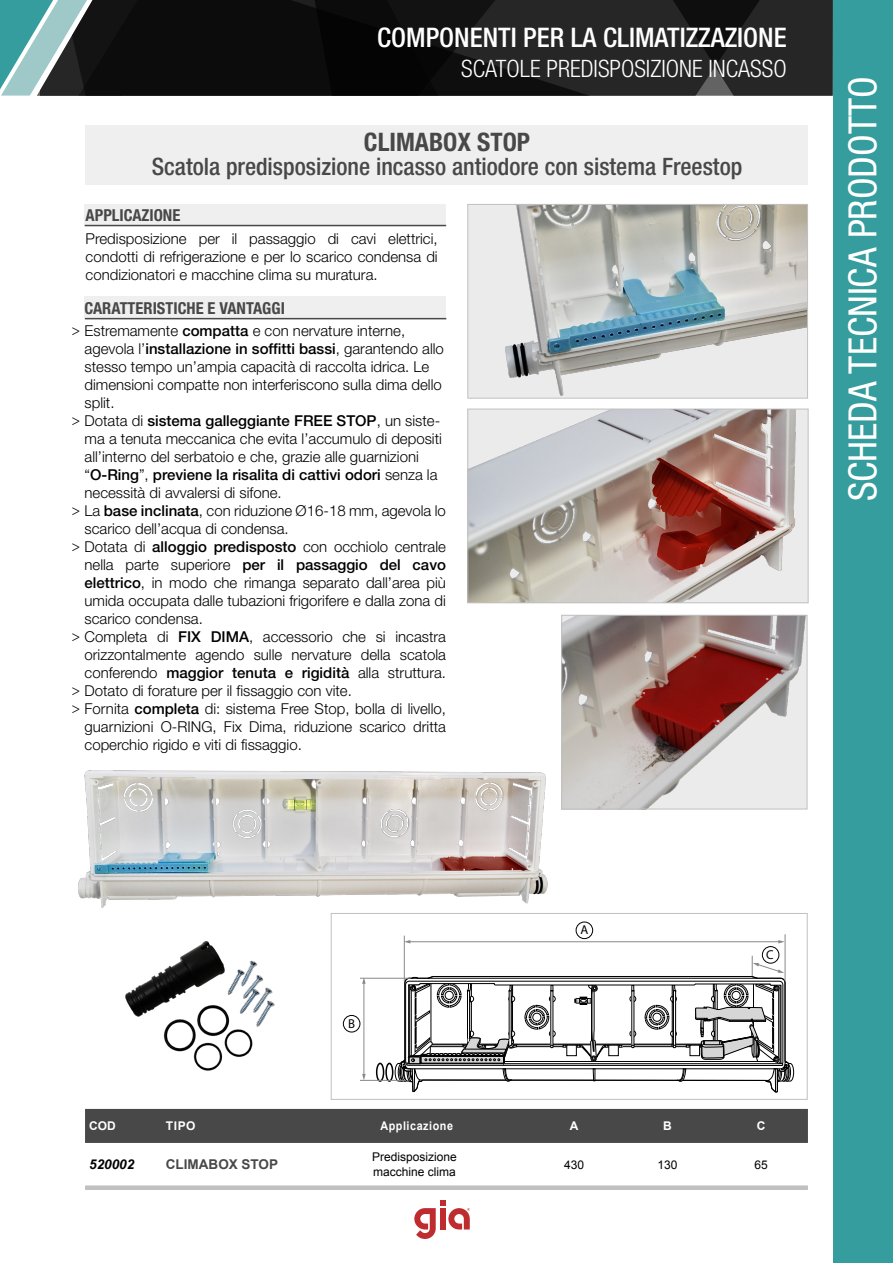
<style>
.page{position:relative;width:893px;height:1263px;background:#fff}
.page>*{position:absolute;margin:0;border:0;box-sizing:border-box;transform-origin:0 0}
.t1{font:condensed 39px "Helvetica Neue LT Std";color:#fff}
.t2{font:500 condensed 27px "Helvetica Neue LT Std";color:#fff}
.t3{font:700 condensed 25.5px "Helvetica Neue LT Std";color:#484848}
.t4{font:500 condensed 24px "Helvetica Neue LT Std";color:#484848}
.t5{font:300 condensed 24px "Helvetica Neue LT Std";color:#fff}
.t6{font:700 condensed 16.5px "Helvetica Neue LT Std";color:#484848}
.Stile_di_paragrafo_1{font:300 15px/18px "Helvetica Neue LT Std";color:#000}
.Stile_di_paragrafo_1-2{font:300 15px "Helvetica Neue LT Std";color:#000;scale:.9 1}
.t7{font:500 15px "Helvetica Neue LT Std";color:#000}
.t8{font:700 13.5px "Arial";color:#484848}
.t9{font:italic 700 13.5px "Arial";color:#000}
.t10{font:12.9px "Myriad Pro";color:#000}
.t11{font:12px "Arial";color:#000}
.t12{font:700 12px "Arial";letter-spacing:.05em;color:#fff;scale:.9 1}
.t13{font:700 12px "Arial";letter-spacing:.05em;color:#fff}
.s1{font-weight:500}
.s2{font-weight:300}
</style>
<div class="page">
<svg style="left:100px;top:0;width:728px;height:96px;background:#171717"></svg>
<div style="left:833px;top:0;width:60px;height:1263px;background:#359d9d"></div>
<svg style="left:414px;top:1200px;width:56px;height:39px"></svg>
<svg style="left:0;top:0;width:100px;height:96px;background:#608687"></svg>
<img style="left:78px;top:770px;width:470px;height:152px">
<div style="left:376px;top:1063px;width:8px;height:19px;border:2px solid #000;border-radius:50%"></div>
<div style="left:385px;top:1063px;width:8px;height:19px;border:2px solid #000;border-radius:50%"></div>
<hr style="left:404px;top:936px;width:1px;height:45px;background:#87888a">
<hr style="left:360px;top:978px;width:51px;height:1px;background:#87888a">
<hr style="left:360px;top:1080px;width:46px;height:1px;background:#87888a">
<hr style="left:785px;top:934px;width:1px;height:47px;background:#87888a">
<hr style="left:409px;top:941px;width:370px;height:1px;background:#87888a">
<svg style="left:404px;top:940px;width:6px;height:3px"></svg>
<svg style="left:778px;top:940px;width:7px;height:3px"></svg>
<hr style="left:364px;top:982px;width:1px;height:93px;background:#87888a">
<svg style="left:362px;top:1074px;width:4px;height:6px"></svg>
<svg style="left:362px;top:977px;width:4px;height:7px"></svg>
<svg style="left:395px;top:956px;width:399px;height:137px"></svg>
<div style="left:343px;top:1015px;width:17px;height:17px;border:1px solid #000;border-radius:50%"></div>
<div style="left:576px;top:922px;width:17px;height:17px;border:1px solid #000;border-radius:50%"></div>
<div style="left:762px;top:946px;width:17px;height:17px;border:1px solid #000;border-radius:50%"></div>
<div style="left:331px;top:913px;width:477px;height:187px;border:1px solid #c0c0c0"></div>
<div style="left:85px;top:204px;width:361px;height:21px;background:#efefef"></div>
<div style="left:85px;top:296px;width:361px;height:22px;background:#efefef"></div>
<div style="left:85px;top:125px;width:722px;height:59px;background:#efefef"></div>
<hr style="left:85px;top:318px;width:361px;height:1px;background:#484848">
<hr style="left:85px;top:225px;width:361px;height:1px;background:#484848">
<img style="left:469px;top:411px;width:337px;height:190px">
<div style="left:467px;top:409px;width:341px;height:194px;border:1px solid #c0c0c0"></div>
<img style="left:563px;top:617px;width:242px;height:190px">
<div style="left:561px;top:615px;width:246px;height:194px;border:1px solid #c0c0c0"></div>
<div style="left:468px;top:204px;width:339px;height:194px;background:#ebebeb"></div>
<img style="left:505px;top:206px;width:301px;height:190px">
<div style="left:467px;top:204px;width:341px;height:195px;border:1px solid #c0c0c0"></div>
<div style="left:85px;top:1109px;width:723px;height:34px;background:#484848"></div>
<svg style="left:85px;top:1185px;width:723px;height:5px;background:#c6c6c6"></svg>
<img style="left:125px;top:941px;width:150px;height:130px">
<h2 class="t2" style="left:377px;top:21px;width:411px">COMPONENTI PER LA CLIMATIZZAZIONE</h2>
<h3 class="t5" style="left:461px;top:55px;width:327px">SCATOLE PREDISPOSIZIONE INCASSO</h3>
<p class="t3" style="left:364px;top:126px;width:168px">CLIMABOX STOP</p>
<p class="t4" style="left:152px;top:152px;width:592px">Scatola predisposizione incasso antiodore con sistema Freestop</p>
<p class="t6" style="left:86px;top:205px;width:96px">APPLICAZIONE</p>
<p class="Stile_di_paragrafo_1" style="left:86px;top:229px;width:354px;text-align:justify">Predisposizione per il passaggio di cavi elettrici, condotti di refrigerazione e per lo scarico condensa di condizionatori e macchine clima su muratura.</p>
<p class="t6" style="left:85px;top:298px;width:202px">CARATTERISTICHE E VANTAGGI</p>
<p class="Stile_di_paragrafo_1" style="left:85px;top:339px;width:361px">agevola l’<span class="s1">installazione in soffitti bassi</span>, garantendo allo stesso tempo un’ampia capacità di raccolta idrica. Le dimensioni compatte non interferiscono sulla dima dello split.</p>
<p class="Stile_di_paragrafo_1" style="left:85px;top:429px;width:359px">ma a tenuta meccanica che evita l’accumulo di depositi all’interno del serbatoio e che, grazie alle guarnizioni “<span class="s1">O-Ring</span>”, <span class="s1">previene la risalita di cattivi odori</span> senza la necessità di avvalersi di sifone.</p>
<p class="Stile_di_paragrafo_1" style="left:85px;top:519px;width:206px">scarico dell’acqua di condensa.</p>
<p class="Stile_di_paragrafo_1" style="left:85px;top:555px;width:363px;text-align:justify">nella parte superiore <span class="s1">per il passaggio del cavo elettrico</span>, in modo che rimanga separato dall’area più umida occupata dalle tubazioni frigorifere e dalla zona di scarico condensa.</p>
<p class="Stile_di_paragrafo_1" style="left:85px;top:645px;width:363px">orizzontalmente agendo sulle nervature della scatola conferendo <span class="s1">maggior tenuta e rigidità</span> alla struttura.</p>
<p class="Stile_di_paragrafo_1-2" style="left:72px;top:322px;width:372px">&gt; Estremamente <span class="s1">compatta</span> e con nervature interne,</p>
<p class="t7" style="left:72px;top:412px;width:370px"><span class="s2">&gt; Dotata di</span> sistema galleggiante FREE STOP<span class="s2">, un siste-</span></p>
<p class="Stile_di_paragrafo_1-2" style="left:72px;top:502px;width:417px">&gt; La <span class="s1">base inclinata</span>, con riduzione Ø16-18 mm, agevola lo</p>
<p class="Stile_di_paragrafo_1-2" style="left:72px;top:538px;width:417px">&gt; Dotata di <span class="s1">alloggio predisposto</span> con occhiolo centrale</p>
<p class="Stile_di_paragrafo_1-2" style="left:72px;top:628px;width:417px">&gt; Completa di <span class="s1">FIX DIMA</span>, accessorio che si incastra</p>
<p class="Stile_di_paragrafo_1-2" style="left:72px;top:682px;width:313px">&gt; Dotato di forature per il fissaggio con vite.</p>
<p class="Stile_di_paragrafo_1-2" style="left:72px;top:700px;width:417px">&gt; Fornita <span class="s1">completa</span> di: sistema Free Stop, bolla di livello,</p>
<p class="Stile_di_paragrafo_1" style="left:85px;top:717px;width:363px">guarnizioni O-RING, Fix Dima, riduzione scarico dritta coperchio rigido e viti di fissaggio.</p>
<h1 class="t1" style="left:840px;top:501px;width:426px;rotate:-90deg">SCHEDA TECNICA PRODOTTO</h1>
<p class="t10" style="left:348px;top:1015px;width:8px">B</p>
<p class="t10" style="left:580px;top:922px;width:9px">A</p>
<p class="t10" style="left:766px;top:947px;width:9px">C</p>
<p class="t13" style="left:89px;top:1118px;width:28px">COD</p>
<p class="t13" style="left:166px;top:1118px;width:31px">TIPO</p>
<p class="t12" style="left:380px;top:1118px;width:82px">Applicazione</p>
<p class="t13" style="left:570px;top:1118px;width:10px">A</p>
<p class="t13" style="left:663px;top:1118px;width:10px">B</p>
<p class="t13" style="left:757px;top:1118px;width:10px">C</p>
<p class="t9" style="left:89px;top:1155px;width:47px">520002</p>
<p class="t8" style="left:166px;top:1155px;width:114px">CLIMABOX STOP</p>
<p class="t11" style="left:372px;top:1149px;width:86px">Predisposizione</p>
<p class="t11" style="left:373px;top:1164px;width:84px">macchine clima</p>
<p class="t11" style="left:564px;top:1156px;width:22px">430</p>
<p class="t11" style="left:658px;top:1156px;width:22px">130</p>
<p class="t11" style="left:754px;top:1156px;width:15px">65</p>
</div>
